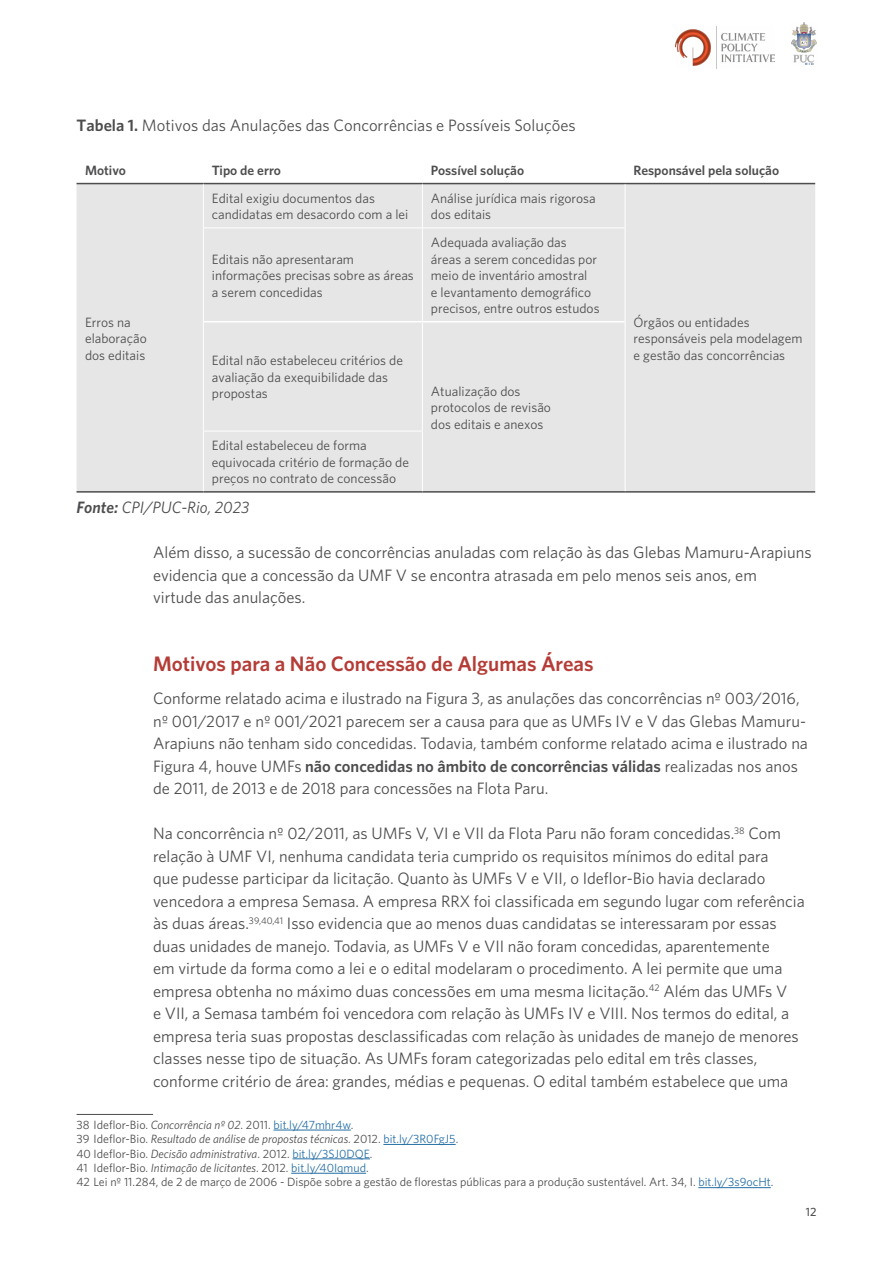
<style>
.page{position:relative;width:893px;height:1263px;background:#fff}
.page>*{position:absolute;margin:0;border:0;box-sizing:border-box;transform-origin:0 0}
.t1{font:600 21px "Whitney";color:#b53c36}
.t2{font:16.5px/22.5px "Whitney";color:#4d4d4f}
.t3{font:italic 16.5px "Whitney";color:#4d4d4f}
.t4{font:13.5px/16.5px "Whitney";color:#4d4d4f}
.t5{font:600 13.5px "Whitney";color:#4d4d4f}
.t6{font:12px/14.4px "Whitney";color:#4d4d4f}
.t7{font:500 12px "Whitney";color:#4d4d4f}
.s1{font-weight:600}
.s2{font-style:italic}
.s3{color:#266fa5}
</style>
<div class="page">
<img style="left:792px;top:22px;width:24px;height:43px">
<img style="left:675px;top:27px;width:99px;height:41px">
<div style="left:77px;top:184px;width:738px;height:307px;background:#e6e6e6"></div>
<hr style="left:77px;top:183px;width:126px;height:1px;background:#4d4d4f">
<hr style="left:203px;top:183px;width:219px;height:1px;background:#4d4d4f">
<hr style="left:422px;top:183px;width:203px;height:1px;background:#4d4d4f">
<hr style="left:625px;top:183px;width:190px;height:1px;background:#4d4d4f">
<hr style="left:77px;top:491px;width:126px;height:2px;background:#4d4d4f">
<hr style="left:625px;top:491px;width:190px;height:2px;background:#4d4d4f">
<hr style="left:422px;top:491px;width:203px;height:2px;background:#4d4d4f">
<hr style="left:203px;top:491px;width:219px;height:2px;background:#4d4d4f">
<hr style="left:203px;top:227px;width:219px;height:1px;background:#fff">
<hr style="left:203px;top:431px;width:220px;height:1px;background:#fff">
<hr style="left:204px;top:321px;width:218px;height:1px;background:#fff">
<hr style="left:625px;top:184px;width:1px;height:43px;background:#fff">
<hr style="left:422px;top:227px;width:203px;height:1px;background:#fff">
<hr style="left:625px;top:228px;width:1px;height:94px;background:#fff">
<hr style="left:625px;top:322px;width:1px;height:109px;background:#fff">
<hr style="left:625px;top:431px;width:1px;height:60px;background:#fff">
<hr style="left:422px;top:184px;width:1px;height:43px;background:#fff">
<hr style="left:422px;top:228px;width:1px;height:93px;background:#fff">
<hr style="left:422px;top:322px;width:1px;height:109px;background:#fff">
<hr style="left:422px;top:431px;width:1px;height:60px;background:#fff">
<hr style="left:422px;top:321px;width:203px;height:1px;background:#fff">
<hr style="left:203px;top:184px;width:1px;height:43px;background:#fff">
<hr style="left:203px;top:228px;width:1px;height:94px;background:#fff">
<hr style="left:203px;top:322px;width:1px;height:109px;background:#fff">
<hr style="left:203px;top:431px;width:1px;height:60px;background:#fff">
<hr style="left:77px;top:1114px;width:76px;height:1px;background:#4d4d4f">
<hr style="left:274px;top:1130px;width:77px;height:1px;background:#266fa5">
<hr style="left:383px;top:1144px;width:73px;height:1px;background:#266fa5">
<hr style="left:292px;top:1158px;width:78px;height:1px;background:#266fa5">
<hr style="left:291px;top:1173px;width:75px;height:1px;background:#266fa5">
<hr style="left:698px;top:1187px;width:73px;height:1px;background:#266fa5">
<p class="t2" style="left:77px;top:113px;width:501px"><span class="s1">Tabela 1.</span> Motivos das Anulações das Concorrências e Possíveis Soluções</p>
<p class="t5" style="left:85px;top:161px;width:42px">Motivo</p>
<p class="t5" style="left:212px;top:161px;width:71px">Tipo de erro</p>
<p class="t5" style="left:431px;top:161px;width:95px">Possível solução</p>
<p class="t5" style="left:634px;top:161px;width:147px">Responsável pela solução</p>
<p class="t4" style="left:85px;top:313px;width:63px">Erros na elaboração dos editais</p>
<p class="t4" style="left:212px;top:190px;width:198px">Edital exigiu documentos das candidatas em desacordo com a lei</p>
<p class="t4" style="left:431px;top:190px;width:166px">Análise jurídica mais rigorosa dos editais</p>
<p class="t4" style="left:212px;top:250px;width:204px">Editais não apresentaram informações precisas sobre as áreas a serem concedidas</p>
<p class="t4" style="left:212px;top:352px;width:193px">Edital não estabeleceu critérios de avaliação da exequibilidade das propostas</p>
<p class="t4" style="left:431px;top:234px;width:170px">Adequada avaliação das áreas a serem concedidas por meio de inventário amostral<br>e levantamento demográfico precisos, entre outros estudos</p>
<p class="t4" style="left:431px;top:382px;width:122px">Atualização dos protocolos de revisão dos editais e anexos</p>
<p class="t4" style="left:634px;top:313px;width:170px">Órgãos ou entidades responsáveis pela modelagem e gestão das concorrências</p>
<p class="t4" style="left:212px;top:437px;width:199px">Edital estabeleceu de forma equivocada critério de formação de preços no contrato de concessão</p>
<p class="t3" style="left:77px;top:496px;width:174px"><span class="s1">Fonte:</span> CPI/PUC-Rio, 2023</p>
<p class="t2" style="left:153px;top:541px;width:660px">Além disso, a sucessão de concorrências anuladas com relação às das Glebas Mamuru-Arapiuns evidencia que a concessão da UMF V se encontra atrasada em pelo menos seis anos, em<br>virtude das anulações.</p>
<p class="t1" style="left:153px;top:649px;width:442px">Motivos para a Não Concessão de Algumas Áreas</p>
<p class="t2" style="left:153px;top:687px;width:656px">Conforme relatado acima e ilustrado na Figura 3, as anulações das concorrências nº 003/2016, nº 001/2017 e nº 001/2021 parecem ser a causa para que as UMFs IV e V das Glebas Mamuru-Arapiuns não tenham sido concedidas. Todavia, também conforme relatado acima e ilustrado na Figura 4, houve UMFs <span class="s1">não concedidas no âmbito de concorrências válidas</span> realizadas nos anos de 2011, de 2013 e de 2018 para concessões na Flota Paru.</p>
<p class="t2" style="left:153px;top:822px;width:653px">Na concorrência nº 02/2011, as UMFs V, VI e VII da Flota Paru não foram concedidas.<sup>38</sup> Com relação à UMF VI, nenhuma candidata teria cumprido os requisitos mínimos do edital para<br>que pudesse participar da licitação. Quanto às UMFs V e VII, o Ideflor-Bio havia declarado vencedora a empresa Semasa. A empresa RRX foi classificada em segundo lugar com referência às duas áreas.<sup>39,40,41</sup> Isso evidencia que ao menos duas candidatas se interessaram por essas duas unidades de manejo. Todavia, as UMFs V e VII não foram concedidas, aparentemente<br>em virtude da forma como a lei e o edital modelaram o procedimento. A lei permite que uma empresa obtenha no máximo duas concessões em uma mesma licitação.<sup>42</sup> Além das UMFs V<br>e VII, a Semasa também foi vencedora com relação às UMFs IV e VIII. Nos termos do edital, a empresa teria suas propostas desclassificadas com relação às unidades de manejo de menores classes nesse tipo de situação. As UMFs foram categorizadas pelo edital em três classes, conforme critério de área: grandes, médias e pequenas. O edital também estabelece que uma</p>
<p class="t6" style="left:77px;top:1117px;width:698px">38 Ideflor-Bio. <span class="s2">Concorrência nº 02</span>. 2011. <span class="s3">bit.ly/47mhr4w</span>.<br>39 Ideflor-Bio. <span class="s2">Resultado de análise de propostas técnicas</span>. 2012. <span class="s3">bit.ly/3R0FgJ5</span>.<br>40 Ideflor-Bio. <span class="s2">Decisão administrativa</span>. 2012. <span class="s3">bit.ly/3SJ0DQE</span>.<br>41 Ideflor-Bio. <span class="s2">Intimação de licitantes</span>. 2012. <span class="s3">bit.ly/40Iqmud</span>.<br>42 Lei nº 11.284, de 2 de março de 2006 - Dispõe sobre a gestão de florestas públicas para a produção sustentável. Art. 34, I. <span class="s3">bit.ly/3s9ocHt</span>.</p>
<p class="t7" style="left:806px;top:1204px;width:12px">12</p>
</div>
